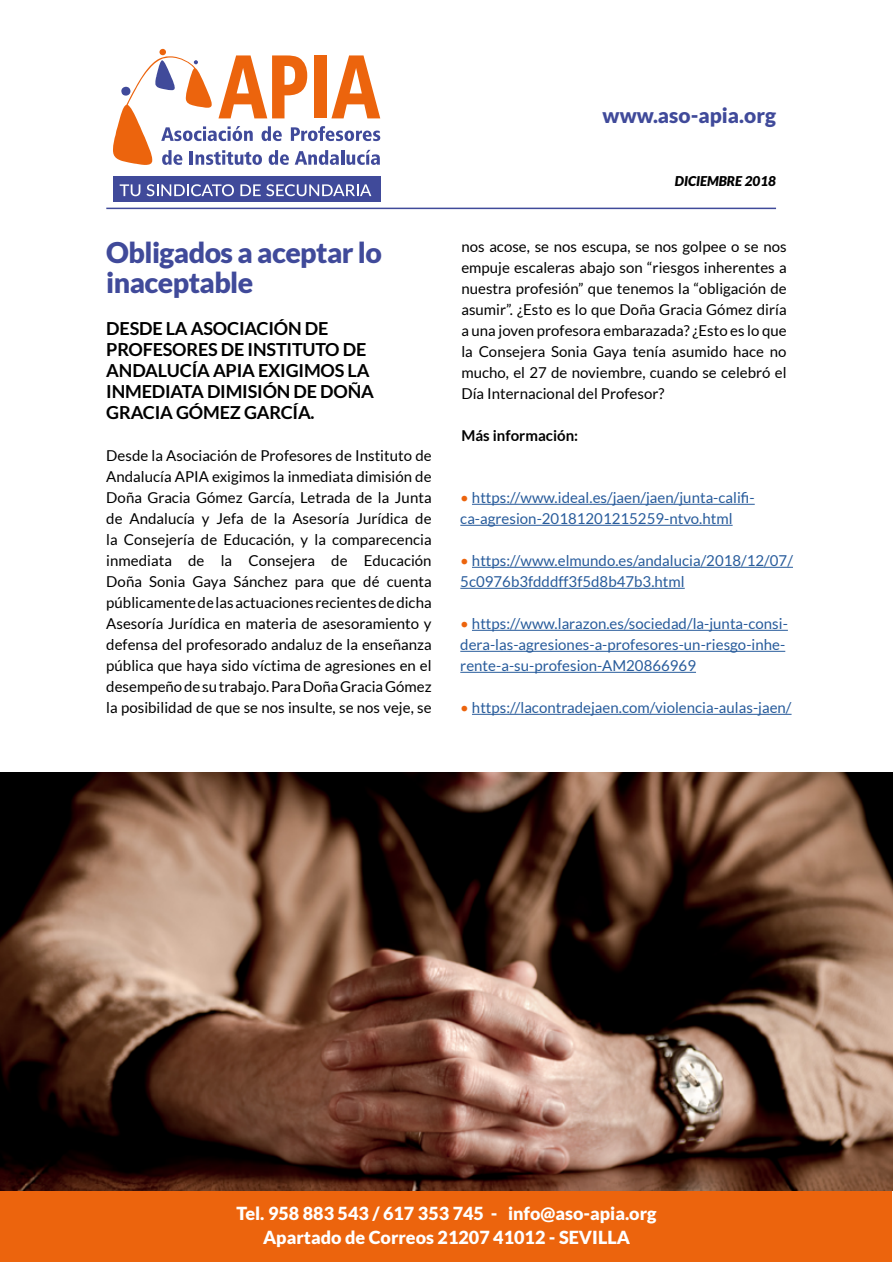
<style>
.page{position:relative;width:893px;height:1263px;background:#fff}
.page>*{position:absolute;margin:0;border:0;box-sizing:border-box;transform-origin:0 0}
.t1{font:900 28.5px/30px "Lato";letter-spacing:-.02em;color:#404a9a}
.t2{font:900 21px "Lato";color:#404a9a}
.t3{font:700 18px/21px "Lato";letter-spacing:-.01em;color:#000}
.t4{font:900 18px/24px "Lato";color:#fff;text-align:center}
.t5{font:15px/21px "Lato";color:#000;text-align:justify}
.t6{font:15px/21px "Lato";color:#275b9b}
.t7{font:700 15px "Lato";color:#000}
.t8{font:italic 900 13.5px "Lato";color:#000}
.s1{color:#ec640d}
</style>
<div class="page">
<div style="left:1px;top:1191px;width:891px;height:71px;background:#ec640d"></div>
<hr style="left:106px;top:208px;width:670px;height:1px;background:#404a9a">
<div style="left:113px;top:177px;width:267px;height:25px;background:#404a9a"></div>
<svg style="left:120px;top:184px;width:20px;height:12px"></svg>
<svg style="left:147px;top:184px;width:87px;height:12px"></svg>
<svg style="left:240px;top:184px;width:131px;height:12px"></svg>
<svg style="left:113px;top:49px;width:267px;height:116px"></svg>
<img style="left:0;top:773px;width:892px;height:418px">
<hr style="left:472px;top:504px;width:283px;height:1px;background:#275b9b">
<hr style="left:460px;top:525px;width:273px;height:1px;background:#275b9b">
<hr style="left:472px;top:567px;width:321px;height:1px;background:#275b9b">
<hr style="left:460px;top:588px;width:225px;height:1px;background:#275b9b">
<hr style="left:472px;top:630px;width:316px;height:1px;background:#275b9b">
<hr style="left:460px;top:651px;width:325px;height:1px;background:#275b9b">
<hr style="left:460px;top:672px;width:236px;height:1px;background:#275b9b">
<hr style="left:472px;top:714px;width:320px;height:1px;background:#275b9b">
<h2 class="t2" style="left:603px;top:103px;width:175px">www.aso-apia.org</h2>
<h1 class="t1" style="left:106px;top:237px;width:277px">Obligados a aceptar lo inaceptable</h1>
<p class="t3" style="left:106px;top:318px;width:269px">DESDE LA ASOCIACIÓN DE<br>PROFESORES DE INSTITUTO DE<br>ANDALUCÍA APIA EXIGIMOS LA<br>INMEDIATA DIMISIÓN DE DOÑA<br>GRACIA GÓMEZ GARCÍA.</p>
<p class="t5" style="left:106px;top:445px;width:327px">Desde la Asociación de Profesores de Instituto de Andalucía APIA exigimos la inmediata dimisión de Doña Gracia Gómez García, Letrada de la Junta de Andalucía y Jefa de la Asesoría Jurídica de la Consejería de Educación, y la comparecencia inmediata de la Consejera de Educación Doña Sonia Gaya Sánchez para que dé cuenta públicamente de las actuaciones recientes de dicha Asesoría Jurídica en materia de asesoramiento y defensa del profesorado andaluz de la enseñanza pública que haya sido víctima de agresiones en el desempeño de su trabajo. Para Doña Gracia Gómez la posibilidad de que se nos insulte, se nos veje, se</p>
<p class="t8" style="left:675px;top:173px;width:103px">DICIEMBRE 2018</p>
<p class="t5" style="left:461px;top:236px;width:327px">nos acose, se nos escupa, se nos golpee o se nos empuje escaleras abajo son “riesgos inherentes a nuestra profesión” que tenemos la “obligación de asumir”. ¿Esto es lo que Doña Gracia Gómez diría a una joven profesora embarazada? ¿Esto es lo que la Consejera Sonia Gaya tenía asumido hace no mucho, el 27 de noviembre, cuando se celebró el Día Internacional del Profesor?</p>
<p class="t7" style="left:461px;top:427px;width:118px">Más información:</p>
<p class="t6" style="left:460px;top:487px;width:296px"><span class="s1">•</span> https://www.ideal.es/jaen/jaen/junta-califi&shy;ca-agresion-20181201215259-ntvo.html</p>
<p class="t6" style="left:460px;top:550px;width:334px"><span class="s1">•</span> https://www.elmundo.es/andalucia/2018/12/07/<br>5c0976b3fdddff3f5d8b47b3.html</p>
<p class="t6" style="left:460px;top:613px;width:329px"><span class="s1">•</span> https://www.larazon.es/sociedad/la-junta-consi&shy;dera-las-agresiones-a-profesores-un-riesgo-inhe&shy;rente-a-su-profesion-AM20866969</p>
<p class="t6" style="left:460px;top:697px;width:333px"><span class="s1">•</span> https://lacontradejaen.com/violencia-aulas-jaen/</p>
<p class="t4" style="left:236px;top:1201px;width:422px">Tel. 958 883 543 / 617 353 745 - info@aso-apia.org<br>Apartado de Correos 21207 41012 - SEVILLA</p>
</div>
